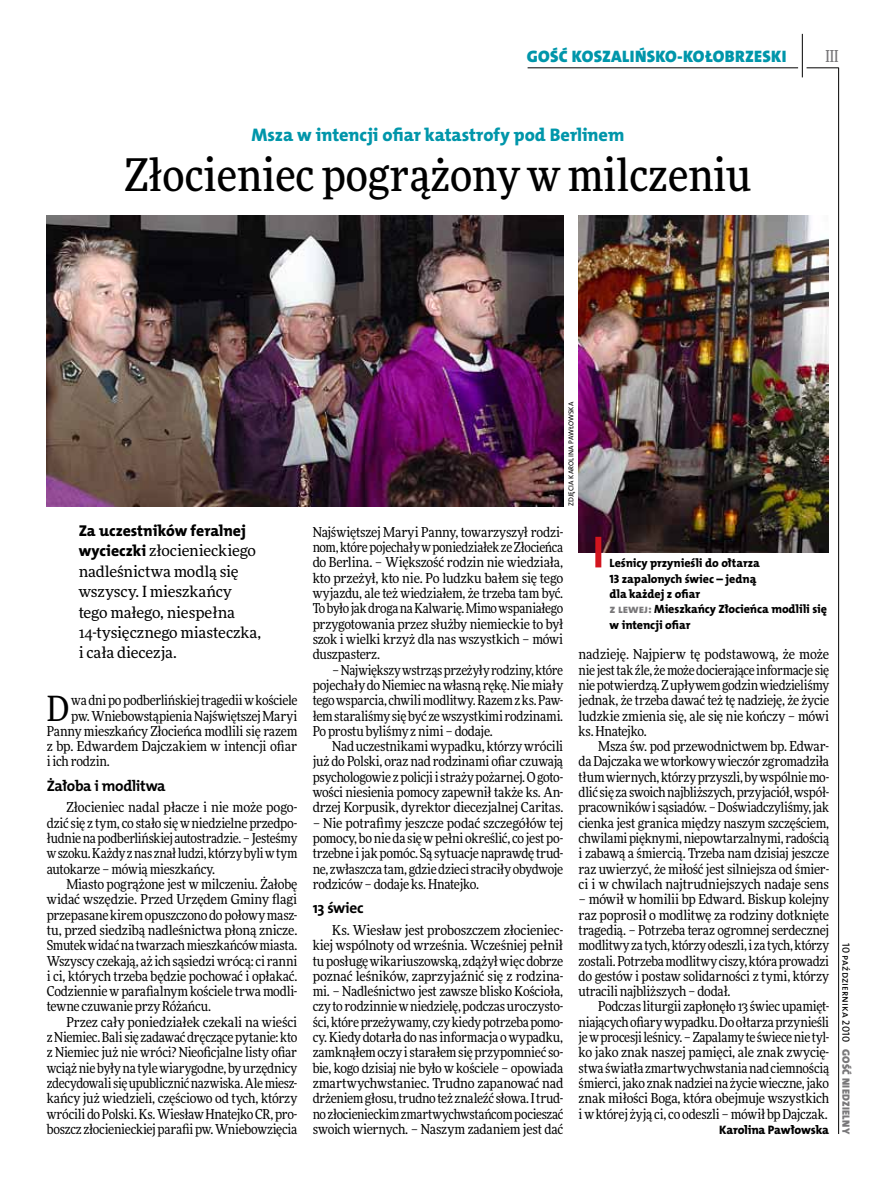
<style>
.page{position:relative;width:893px;height:1191px;background:#fff}
.page>*{position:absolute;margin:0;border:0;box-sizing:border-box;transform-origin:0 0}
._05-3_tytuł_sredni_3{font:500 45px "Freeday Narrow";color:#000}
._02-1_body_z_incjale{font:34.8px "Freeday Narrow News";color:#000}
._04-2_nadtytuł_local{font:18.3px "The Mix HP8 Ex Bld";color:#0096aa}
._15-1_dzial_lewo{font:16.65px "The Mix HP9 Blk";letter-spacing:.02em;color:#0096aa}
._16-2_pagina_prawa{font:500 16.5px "Freeday Narrow";color:#787779;scale:.9 1}
._06-5_lead_local_10{font:15.75px "The Mix HP8 Ex Bld";letter-spacing:-.005em;color:#000}
._06-5_lead_local_10-2{font:15.45px/20.4px "Freeday News";letter-spacing:-.005em;color:#000}
._04-1_srodtytul{font:15.3px "The Mix HP7 Bld";letter-spacing:-.02em;color:#000}
._01_body_tekst{font:13.65px/15.3px "Freeday Narrow News";letter-spacing:-.015em;color:#000;text-align:justify}
._02-1_body_z_incjale-2{font:13.65px "Freeday Narrow News";letter-spacing:-.015em;color:#000}
._12-1_autor_na_końcu{font:12.3px "The Mix HP8 Ex Bld";letter-spacing:-.015em;color:#000}
._09-3_podpis_zdjecia{font:12px/15.3px "The Mix HP8 Ex Bld";letter-spacing:-.005em;color:#000}
.t1{font:10.5px "The Mix HP5 Plain";color:#000}
.t2{font:10.5px "The Mix HP9 Blk";letter-spacing:.025em;color:#787779}
._09-4_autor_zdjecia{font:7.2px "The Mix HP5 Plain";letter-spacing:.015em;color:#000}
.s1{font-family:"The Mix HP8 Ex Bld";font-size:15.75px}
.s2{color:#787779}
</style>
<div class="page">
<hr style="left:838px;top:68px;width:1px;height:1066px;background:#000">
<hr style="left:802px;top:34px;width:1px;height:43px;background:#000">
<hr style="left:806px;top:68px;width:33px;height:1px;background:#000">
<hr style="left:528px;top:68px;width:270px;height:1px;background:#000">
<img style="left:47px;top:215px;width:516px;height:291px">
<img style="left:579px;top:215px;width:249px;height:337px">
<div style="left:595px;top:537px;width:6px;height:30px;background:#d3151f"></div>
<p class="_15-1_dzial_lewo" style="left:527px;top:46px;width:261px">GOŚĆ KOSZALIŃSKO-KOŁOBRZESKI</p>
<p class="_16-2_pagina_prawa" style="left:825px;top:46px;width:16px">III</p>
<p class="_04-2_nadtytuł_local" style="left:251px;top:123px;width:375px">Msza w intencji ofiar katastrofy pod Berlinem</p>
<p class="_05-3_tytuł_sredni_3" style="left:125px;top:147px;width:628px">Złocieniec pogrążony w milczeniu</p>
<p class="_06-5_lead_local_10" style="left:79px;top:520px;width:169px">Za uczestników feralnej</p>
<p class="_06-5_lead_local_10-2" style="left:79px;top:540px;width:184px"><span class="s1">wycieczki</span> złocienieckiego nadleśnictwa modlą się wszyscy. I mieszkańcy tego małego, niespełna<br>14-tysięcznego miasteczka, i cała diecezja.</p>
<p class="_02-1_body_z_incjale" style="left:47px;top:686px;width:24px">D</p>
<p class="_02-1_body_z_incjale-2" style="left:71px;top:692px;width:228px">wa dni po podberlińskiej tragedii w kościele</p>
<p class="_02-1_body_z_incjale-2" style="left:71px;top:707px;width:228px">pw. Wniebowstąpienia Najświętszej Maryi</p>
<p class="_02-1_body_z_incjale-2" style="left:47px;top:722px;width:252px">Panny mieszkańcy Złocieńca modlili się razem</p>
<p class="_02-1_body_z_incjale-2" style="left:47px;top:738px;width:252px">z bp. Edwardem Dajczakiem w intencji ofiar</p>
<p class="_02-1_body_z_incjale-2" style="left:47px;top:753px;width:65px">i ich rodzin.</p>
<p class="_04-1_srodtytul" style="left:47px;top:775px;width:120px">Żałoba i modlitwa</p>
<p class="_01_body_tekst" style="left:47px;top:799px;width:252px;text-indent:20px">Złocieniec nadal płacze i nie może pogo&shy;dzić się z tym, co stało się w niedzielne przedpo&shy;łudnie na podberlińskiej autostradzie. – Jesteśmy w szoku. Każdy z nas znał ludzi, którzy byli w tym autokarze – mówią mieszkańcy.</p>
<p class="_01_body_tekst" style="left:47px;top:876px;width:252px;text-indent:20px">Miasto pogrążone jest w milczeniu. Żałobę widać wszędzie. Przed Urzędem Gminy flagi przepasane kirem opuszczono do połowy masz&shy;tu, przed siedzibą nadleśnictwa płoną znicze.<br>Smutek widać na twarzach mieszkańców miasta.<br>Wszyscy czekają, aż ich sąsiedzi wrócą: ci ranni i ci, których trzeba będzie pochować i opłakać.<br>Codziennie w parafialnym kościele trwa modli&shy;tewne czuwanie przy Różańcu.</p>
<p class="_01_body_tekst" style="left:47px;top:1014px;width:252px;text-indent:20px">Przez cały poniedziałek czekali na wieści z Niemiec. Bali się zadawać dręczące pytanie: kto z Niemiec już nie wróci? Nieoficjalne listy ofiar wciąż nie były na tyle wiarygodne, by urzędnicy zdecydowali się upublicznić nazwiska. Ale miesz&shy;kańcy już wiedzieli, częściowo od tych, którzy wrócili do Polski. Ks. Wiesław Hnatejko CR, pro&shy;boszcz złocienieckiej parafii pw. Wniebowzięcia</p>
<p class="_09-4_autor_zdjecia" style="left:566px;top:506px;width:106px;rotate:-90deg">ZDJĘCIA KAROLINA PAWŁOWSKA</p>
<p class="_01_body_tekst" style="left:313px;top:524px;width:252px">Najświętszej Maryi Panny, towarzyszył rodzi&shy;nom, które pojechały w poniedziałek ze Złocieńca do Berlina. – Większość rodzin nie wiedziała, kto przeżył, kto nie. Po ludzku bałem się tego wyjazdu, ale też wiedziałem, że trzeba tam być.<br>To było jak droga na Kalwarię. Mimo wspaniałego przygotowania przez służby niemieckie to był szok i wielki krzyż dla nas wszystkich – mówi duszpasterz.</p>
<p class="_01_body_tekst" style="left:313px;top:662px;width:252px;text-indent:20px">– Największy wstrząs przeżyły rodziny, które pojechały do Niemiec na własną rękę. Nie miały tego wsparcia, chwili modlitwy. Razem z ks. Paw&shy;łem staraliśmy się być ze wszystkimi rodzinami.<br>Po prostu byliśmy z nimi – dodaje.</p>
<p class="_01_body_tekst" style="left:313px;top:738px;width:252px;text-indent:20px">Nad uczestnikami wypadku, którzy wrócili już do Polski, oraz nad rodzinami ofiar czuwają psychologowie z policji i straży pożarnej. O goto&shy;wości niesienia pomocy zapewnił także ks. An&shy;drzej Korpusik, dyrektor diecezjalnej Caritas.</p>
<p class="_01_body_tekst" style="left:313px;top:815px;width:252px">– Nie potrafimy jeszcze podać szczegółów tej pomocy, bo nie da się w pełni określić, co jest po&shy;trzebne i jak pomóc. Są sytuacje naprawdę trud&shy;ne, zwłaszcza tam, gdzie dzieci straciły obydwoje rodziców – dodaje ks. Hnatejko.</p>
<p class="_04-1_srodtytul" style="left:313px;top:898px;width:52px">13 świec</p>
<p class="_01_body_tekst" style="left:313px;top:922px;width:252px;text-indent:20px">Ks. Wiesław jest proboszczem złocieniec&shy;kiej wspólnoty od września. Wcześniej pełnił tu posługę wikariuszowską, zdążył więc dobrze poznać leśników, zaprzyjaźnić się z rodzina&shy;mi. – Nadleśnictwo jest zawsze blisko Kościoła, czy to rodzinnie w niedzielę, podczas uroczysto&shy;ści, które przeżywamy, czy kiedy potrzeba pomo&shy;cy. Kiedy dotarła do nas informacja o wypadku, zamknąłem oczy i starałem się przypomnieć so&shy;bie, kogo dzisiaj nie było w kościele – opowiada zmartwychwstaniec. Trudno zapanować nad drżeniem głosu, trudno też znaleźć słowa. I trud&shy;no złocienieckim zmartwychwstańcom pocieszać swoich wiernych. – Naszym zadaniem jest dać</p>
<p class="_09-3_podpis_zdjecia" style="left:610px;top:556px;width:152px">Leśnicy przynieśli do ołtarza<br>13 zapalonych świec – jedną dla każdej z ofiar</p>
<p class="_09-3_podpis_zdjecia" style="left:610px;top:602px;width:219px"><span class="s2">z lewej:</span> Mieszkańcy Złocieńca modlili się w intencji ofiar</p>
<p class="_01_body_tekst" style="left:579px;top:646px;width:252px">nadzieję. Najpierw tę podstawową, że może nie jest tak źle, że może docierające informacje się nie potwierdzą. Z upływem godzin wiedzieliśmy jednak, że trzeba dawać też tę nadzieję, że życie ludzkie zmienia się, ale się nie kończy – mówi ks. Hnatejko.</p>
<p class="_01_body_tekst" style="left:579px;top:738px;width:252px;text-indent:20px">Msza św. pod przewodnictwem bp. Edwar&shy;da Dajczaka we wtorkowy wieczór zgromadziła tłum wiernych, którzy przyszli, by wspólnie mo&shy;dlić się za swoich najbliższych, przyjaciół, współ&shy;pracowników i sąsiadów. – Doświadczyliśmy, jak cienka jest granica między naszym szczęściem, chwilami pięknymi, niepowtarzalnymi, radością i zabawą a śmiercią. Trzeba nam dzisiaj jeszcze raz uwierzyć, że miłość jest silniejsza od śmier&shy;ci i w chwilach najtrudniejszych nadaje sens</p>
<p class="_01_body_tekst" style="left:579px;top:891px;width:252px">– mówił w homilii bp Edward. Biskup kolejny raz poprosił o modlitwę za rodziny dotknięte tragedią. – Potrzeba teraz ogromnej serdecznej modlitwy za tych, którzy odeszli, i za tych, którzy zostali. Potrzeba modlitwy ciszy, która prowadzi do gestów i postaw solidarności z tymi, którzy utracili najbliższych – dodał.</p>
<p class="_01_body_tekst" style="left:579px;top:998px;width:252px;text-indent:20px">Podczas liturgii zapłonęło 13 świec upamięt&shy;niających ofiary wypadku. Do ołtarza przynieśli je w procesji leśnicy. – Zapalamy te świece nie tyl&shy;ko jako znak naszej pamięci, ale znak zwycię&shy;stwa światła zmartwychwstania nad ciemnością śmierci, jako znak nadziei na życie wieczne, jako znak miłości Boga, która obejmuje wszystkich i w której żyją ci, co odeszli – mówił bp Dajczak.</p>
<p class="_12-1_autor_na_końcu" style="left:719px;top:1122px;width:112px">Karolina Pawłowska</p>
<p class="t1" style="left:853px;top:942px;width:101px;rotate:90deg">10 października 2010</p>
<p class="t2" style="left:853px;top:1049px;width:86px;rotate:90deg">GOŚĆ NIEDZIELNY</p>
</div>
